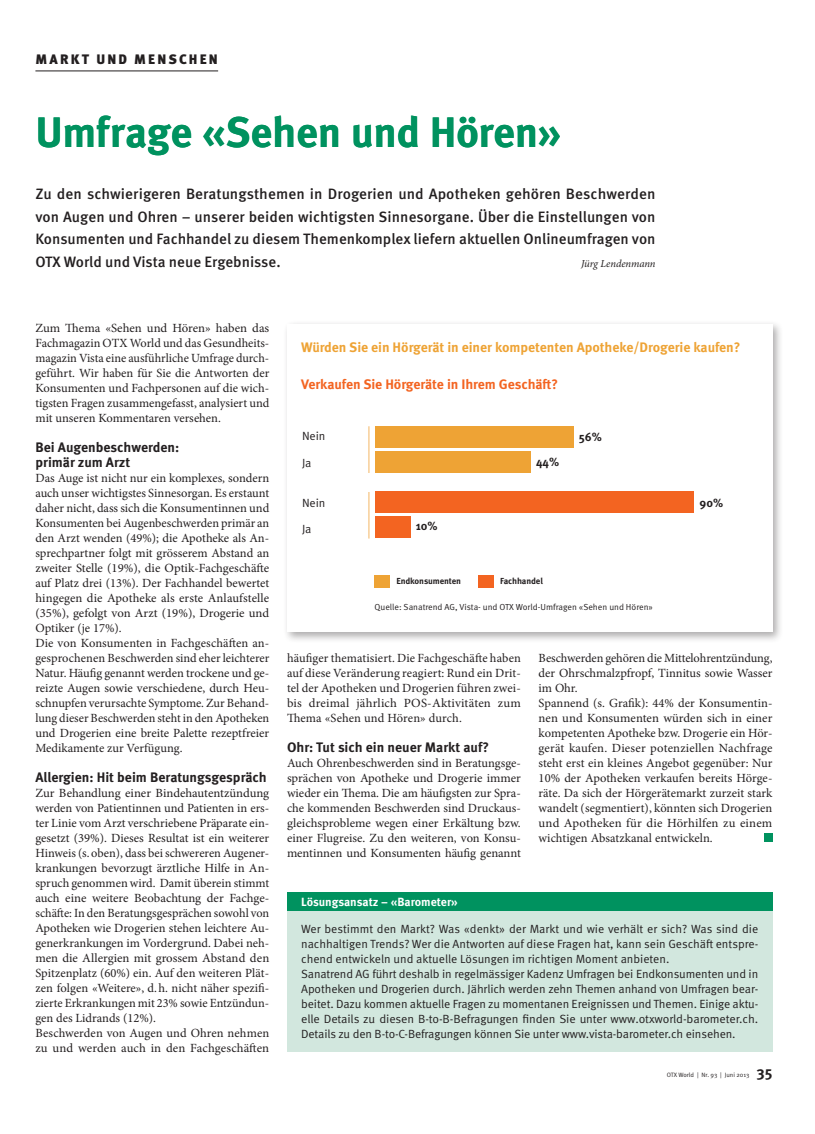
<style>
.page{position:relative;width:815px;height:1134px;background:#fff}
.page>*{position:absolute;margin:0;border:0;box-sizing:border-box;transform-origin:0 0}
.t1{font:700 42.5px "Meta OT";letter-spacing:-.01em;color:#00925f}
.Lead_x06{font:500 15px/22.5px "Meta OT";color:#231f20;text-align:justify}
.Pagina_rechts{font:700 15px "Meta OT";color:#231f20}
.Zwischentitel_x09{font:700 13.75px/15px "Meta OT";color:#231f20}
.Zwischentitel_Kasten{font:700 13.75px "Meta OT";letter-spacing:-.005em;color:#eea335}
.Zwischentitel_Kasten-2{font:700 13.75px "Meta OT";letter-spacing:-.005em;color:#f36421}
.Rubriktitel_Red_x01{font:900 13.75px "Meta OT";letter-spacing:.155em;color:#231f20}
.Grundtext_x08{font:12.5px/15px "Minion Pro";color:#231f20;text-align:justify}
.Lead_x06-2{font:12.5px/15px "Minion Pro";color:#231f20;text-align:justify}
.Grundtext_Kasten_Ein{font:11.88px/15px "Meta OT Norm";letter-spacing:-.01em;color:#231f20;text-align:justify}
.Kastentitel_x21{font:700 11.88px "Meta OT";letter-spacing:-.005em;color:#fff}
.Grundtext_Kasten_Ein-2{font:700 11.88px "Meta OT";color:#231f20}
.Lead_x06-3{font:italic 10.62px "Minion Pro";letter-spacing:-.005em;color:#231f20}
.Info_Quelle_Grundtex{font:8.75px "Meta OT Norm";color:#231f20}
.Zwischentitel_Kasten-3{font:700 8.75px "Meta OT";letter-spacing:-.01em;color:#231f20}
.Fusszeile_Pagina_rec{font:6.25px "Meta OT Norm";color:#231f20}
</style>
<div class="page">
<hr style="left:35px;top:71px;width:183px;height:1px;background:#231f20">
<div style="left:287px;top:901px;width:485px;height:151px;background:#d2e7de"></div>
<div style="left:287px;top:892px;width:485px;height:19px;background:#00925f"></div>
<div style="left:764px;top:833px;width:8px;height:9px;background:#00925f"></div>
<div style="left:283px;top:320px;width:500px;height:323px;background:#231f20;opacity:.37"></div>
<div style="left:287px;top:325px;width:485px;height:307px;background:#fff"></div>
<div style="left:375px;top:426px;width:198px;height:21px;background:#eea335"></div>
<div style="left:375px;top:575px;width:15px;height:13px;background:#eea335"></div>
<div style="left:478px;top:575px;width:16px;height:13px;background:#f36421"></div>
<div style="left:375px;top:516px;width:35px;height:22px;background:#f36421"></div>
<div style="left:375px;top:491px;width:319px;height:21px;background:#f36421"></div>
<hr style="left:368px;top:426px;width:2px;height:112px;background:#f6c583">
<div style="left:364px;top:473px;width:8px;height:19px;background:#fff"></div>
<div style="left:375px;top:452px;width:156px;height:21px;background:#eea335"></div>
<p class="Rubriktitel_Red_x01" style="left:35px;top:50px;width:184px">MARKT UND MENSCHEN</p>
<h1 class="t1" style="left:35px;top:107px;width:527px">Umfrage «Sehen und Hören»</h1>
<p class="Lead_x06" style="left:35px;top:183px;width:622px">Zu den schwierigeren Beratungsthemen in Drogerien und Apotheken gehören Beschwerden von Augen und Ohren – unserer beiden wichtigsten Sinnesorgane. Über die Einstellungen von Konsumenten und Fachhandel zu diesem Themenkomplex liefern aktuellen Onlineumfragen von OTX World und Vista neue Ergebnisse.</p>
<p class="Lead_x06-3" style="left:581px;top:256px;width:76px">Jürg Lendenmann</p>
<p class="Lead_x06-2" style="left:35px;top:321px;width:235px">Zum Thema «Sehen und Hören» haben das Fachmagazin OTX World und das Gesundheits&shy;magazin Vista eine ausführliche Umfrage durch&shy;geführt. Wir haben für Sie die Antworten der Konsumenten und Fachpersonen auf die wich&shy;tigsten Fragen zusammengefasst, analysiert und mit unseren Kommentaren versehen.</p>
<p class="Zwischentitel_x09" style="left:35px;top:440px;width:145px">Bei Augenbeschwerden: primär zum Arzt</p>
<p class="Grundtext_x08" style="left:35px;top:471px;width:235px">Das Auge ist nicht nur ein komplexes, sondern auch unser wichtigstes Sinnesorgan. Es erstaunt daher nicht, dass sich die Konsumentinnen und Konsumenten bei Augenbeschwerden primär an den Arzt wenden (49%); die Apotheke als An&shy;sprechpartner folgt mit grösserem Abstand an zweiter Stelle (19%), die Optik-Fachgeschäfte auf Platz drei (13%). Der Fachhandel bewertet hingegen die Apotheke als erste Anlaufstelle (35%), gefolgt von Arzt (19%), Drogerie und Optiker (je 17%).</p>
<p class="Grundtext_x08" style="left:35px;top:636px;width:235px">Die von Konsumenten in Fachgeschäften an&shy;gesprochenen Beschwerden sind eher leichterer Natur. Häufig genannt werden trockene und ge&shy;reizte Augen sowie verschiedene, durch Heu&shy;schnupfen verursachte Symptome. Zur Behand&shy;lung dieser Beschwerden steht in den Apotheken und Drogerien eine breite Palette rezeptfreier Medikamente zur Verfügung.</p>
<p class="Zwischentitel_x09" style="left:35px;top:770px;width:233px">Allergien: Hit beim Beratungsgespräch</p>
<p class="Grundtext_x08" style="left:35px;top:786px;width:235px">Zur Behandlung einer Bindehautentzündung werden von Patientinnen und Patienten in ers&shy;ter Linie vom Arzt verschriebene Präparate ein&shy;gesetzt (39%). Dieses Resultat ist ein weiterer Hinweis (s.oben), dass bei schwereren Augener&shy;krankungen bevorzugt ärztliche Hilfe in An&shy;spruch genommen wird. Damit überein stimmt auch eine weitere Beobachtung der Fachge&shy;schäfte: In den Beratungsgesprächen sowohl von Apotheken wie Drogerien stehen leichtere Au&shy;generkrankungen im Vordergrund. Dabei neh&shy;men die Allergien mit grossem Abstand den Spitzenplatz (60%) ein. Auf den weiteren Plät&shy;zen folgen «Weitere», d.h. nicht näher spezifi&shy;zierte Erkrankungen mit 23% sowie Entzündun&shy;gen des Lidrands (12%).</p>
<p class="Grundtext_x08" style="left:35px;top:1026px;width:235px">Beschwerden von Augen und Ohren nehmen zu und werden auch in den Fachgeschäften</p>
<p class="Zwischentitel_Kasten" style="left:301px;top:339px;width:441px">Würden Sie ein Hörgerät in einer kompetenten Apotheke/Drogerie kaufen?</p>
<p class="Zwischentitel_Kasten-2" style="left:301px;top:376px;width:258px">Verkaufen Sie Hörgeräte in Ihrem Geschäft?</p>
<p class="Grundtext_Kasten_Ein" style="left:302px;top:429px;width:25px">Nein</p>
<p class="Grundtext_Kasten_Ein" style="left:302px;top:455px;width:11px">Ja</p>
<p class="Grundtext_Kasten_Ein" style="left:302px;top:496px;width:25px">Nein</p>
<p class="Grundtext_Kasten_Ein" style="left:302px;top:522px;width:11px">Ja</p>
<p class="Grundtext_Kasten_Ein-2" style="left:536px;top:455px;width:24px">44%</p>
<p class="Grundtext_Kasten_Ein-2" style="left:579px;top:429px;width:25px">56%</p>
<p class="Grundtext_Kasten_Ein-2" style="left:416px;top:519px;width:23px">10%</p>
<p class="Zwischentitel_Kasten-3" style="left:396px;top:576px;width:66px">Endkonsumenten</p>
<p class="Zwischentitel_Kasten-3" style="left:500px;top:576px;width:44px">Fachhandel</p>
<p class="Info_Quelle_Grundtex" style="left:375px;top:602px;width:280px">Quelle: Sanatrend AG, Vista- und OTX World-Umfragen «Sehen und Hören»</p>
<p class="Grundtext_Kasten_Ein-2" style="left:700px;top:496px;width:25px">90%</p>
<p class="Grundtext_x08" style="left:287px;top:651px;width:235px">häufiger thematisiert. Die Fachgeschäfte haben auf diese Veränderung reagiert: Rund ein Drit&shy;tel der Apotheken und Drogerien führen zwei&shy;bis dreimal jährlich POS-Aktivitäten zum Thema «Sehen und Hören» durch.</p>
<p class="Zwischentitel_x09" style="left:287px;top:740px;width:204px">Ohr: Tut sich ein neuer Markt auf?</p>
<p class="Grundtext_x08" style="left:287px;top:756px;width:235px">Auch Ohrenbeschwerden sind in Beratungsge&shy;sprächen von Apotheke und Drogerie immer wieder ein Thema. Die am häufigsten zur Spra&shy;che kommenden Beschwerden sind Druckaus&shy;gleichsprobleme wegen einer Erkältung bzw. einer Flugreise. Zu den weiteren, von Konsu&shy;mentinnen und Konsumenten häufig genannt</p>
<p class="Kastentitel_x21" style="left:301px;top:895px;width:158px">Lösungsansatz – «Barometer»</p>
<p class="Grundtext_x08" style="left:539px;top:651px;width:235px">Beschwerden gehören die Mittelohrentzündung, der Ohrschmalzpfropf, Tinnitus sowie Wasser im Ohr.</p>
<p class="Lead_x06-2" style="left:539px;top:696px;width:235px">Spannend (s. Grafik): 44% der Konsumentin&shy;nen und Konsumenten würden sich in einer kompetenten Apotheke bzw. Drogerie ein Hör&shy;gerät kaufen. Dieser potenziellen Nachfrage steht erst ein kleines Angebot gegenüber: Nur 10% der Apotheken verkaufen bereits Hörge&shy;räte. Da sich der Hörgerätemarkt zurzeit stark wandelt (segmentiert), könnten sich Drogerien und Apotheken für die Hörhilfen zu einem wichtigen Absatzkanal entwickeln.</p>
<p class="Grundtext_Kasten_Ein" style="left:301px;top:921px;width:459px">Wer bestimmt den Markt? Was «denkt» der Markt und wie verhält er sich? Was sind die nachhaltigen Trends? Wer die Antworten auf diese Fragen hat, kann sein Geschäft entspre&shy;chend entwickeln und aktuelle Lösungen im richtigen Moment anbieten.</p>
<p class="Grundtext_Kasten_Ein" style="left:301px;top:966px;width:459px">Sanatrend AG führt deshalb in regelmässiger Kadenz Umfragen bei Endkonsumenten und in Apotheken und Drogerien durch. Jährlich werden zehn Themen anhand von Umfragen bear&shy;beitet. Dazu kommen aktuelle Fragen zu momentanen Ereignissen und Themen. Einige aktu&shy;elle Details zu diesen B-to-B-Befragungen finden Sie unter www.otxworld-barometer.ch.<br>Details zu den B-to-C-Befragungen können Sie unter www.vista-barometer.ch einsehen.</p>
<p class="Fusszeile_Pagina_rec" style="left:667px;top:1071px;width:84px">OTX World | Nr. 93 | Juni 2013</p>
<p class="Pagina_rechts" style="left:756px;top:1063px;width:18px">35</p>
</div>
